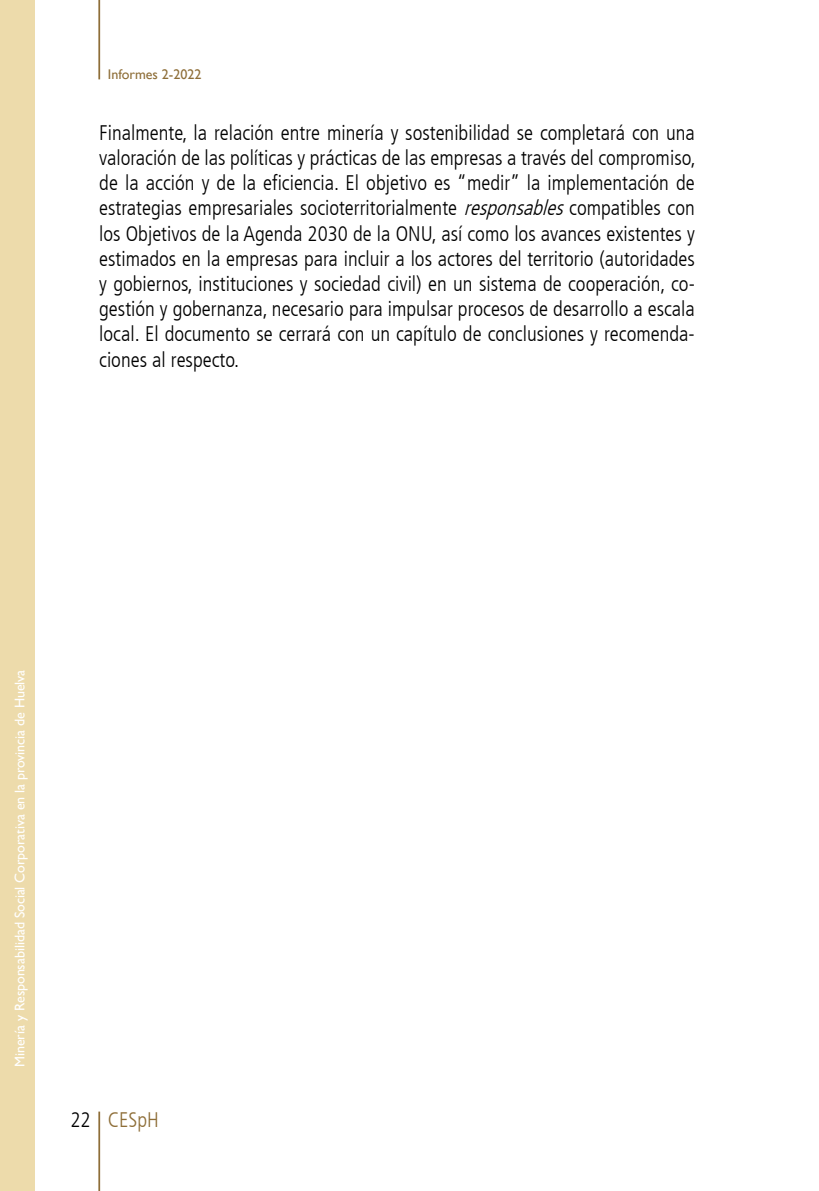
<style>
.page{position:relative;width:819px;height:1191px;background:#fff}
.page>*{position:absolute;margin:0;border:0;box-sizing:border-box;transform-origin:0 0}
.t1{font:300 condensed 21px/25.2px "Frutiger LT";color:#000;text-align:justify}
.t2{font:300 condensed 21px "Frutiger LT";color:#8e6e38}
.t3{font:14px "Gill Sans";letter-spacing:-.005em;color:#fff}
.t4{font:14px "Gill Sans";color:#8e6e38}
.s1{font-style:italic}
.s2{color:#000}
</style>
<div class="page">
<hr style="left:98px;top:1111px;width:2px;height:80px;background:#8e6e38">
<hr style="left:98px;top:0;width:2px;height:79px;background:#8e6e38">
<div style="left:0;top:0;width:35px;height:1191px;background:#eddbab"></div>
<p class="t4" style="left:108px;top:66px;width:95px">Informes 2-2022</p>
<p class="t1" style="left:99px;top:120px;width:598px">Finalmente, la relación entre minería y sostenibilidad se completará con una valoración de las políticas y prácticas de las empresas a través del compromiso, de la acción y de la eficiencia. El objetivo es “medir” la implementación de estrategias empresariales socioterritorialmente <span class="s1">responsables</span>compatibles con los Objetivos de la Agenda 2030 de la ONU, así como los avances existentes y estimados en la empresas para incluir a los actores del territorio (autoridades y gobiernos, instituciones y sociedad civil) en un sistema de cooperación, co&shy;gestión y gobernanza, necesario para impulsar procesos de desarrollo a escala local. El documento se cerrará con un capítulo de conclusiones y recomenda&shy;ciones al respecto.</p>
<p class="t3" style="left:12px;top:1067px;width:399px;rotate:-90deg">Minería y Responsabilidad Social Corporativa en la provincia de Huelva</p>
<p class="t2" style="left:70px;top:1108px;width:90px"><span class="s2">22</span> CESpH</p>
</div>
